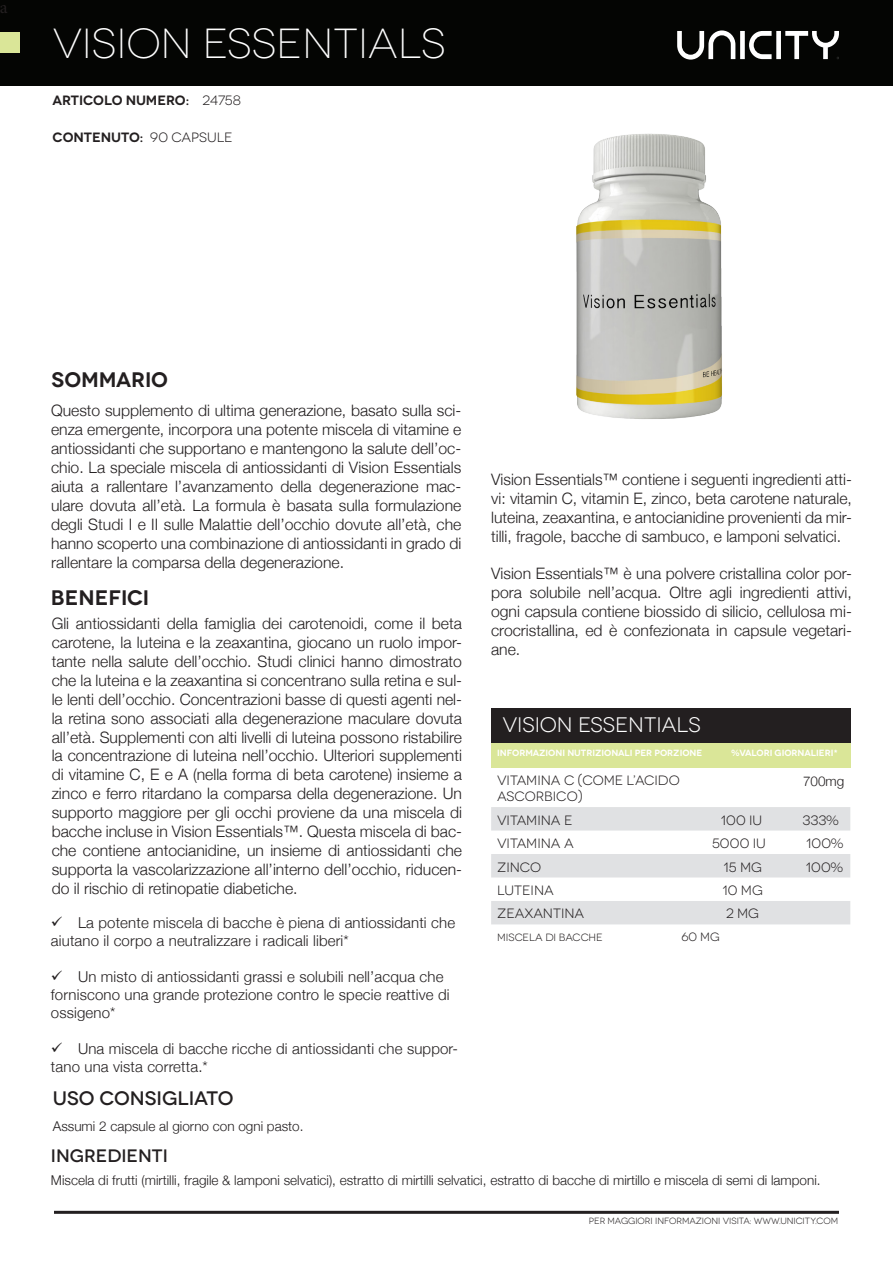
<style>
.page{position:relative;width:893px;height:1263px;background:#fff}
.page>*{position:absolute;margin:0;border:0;box-sizing:border-box;transform-origin:0 0}
.t1{font:300 42px "Novecentowide";color:#fff}
.t2{font:21px "Novecentowide";color:#fff}
.t3{font:600 21px "Novecentowide";color:#231f20}
.t4{font:500 19.5px "Novecentowide";color:#231f20}
.t5{font:500 18px "Novecentowide";color:#231f20}
.t6{font:18px "Minion Pro";color:#231f20}
.t7{font:300 15.75px/18.9px "Helvetica Neue";color:#231f20;text-align:justify}
.t8{font:300 15px/18px "Helvetica Neue";letter-spacing:.01em;color:#231f20}
.t9{font:300 13.5px "Helvetica Neue";color:#231f20}
.t10{font:13.5px/16.2px "Novecentowide";color:#231f20}
.t11{font:600 13.5px "Novecentowide";letter-spacing:-.005em;color:#231f20}
.t12{font:12px "Novecentowide";color:#231f20}
.t13{font:10.5px "Novecentowide";color:#231f20}
.t14{font:600 9px "Novecentowide";color:#fff}
.t15{font:9px "Novecentowide";color:#231f20}
.s1{font-weight:400}
</style>
<div class="page">
<div style="left:0;top:0;width:892px;height:86px;background:#040503"></div>
<div style="left:0;top:32px;width:19px;height:20px;background:#dae698"></div>
<svg style="left:677px;top:30px;width:162px;height:30px"></svg>
<div style="left:491px;top:708px;width:359px;height:35px;background:#231f20"></div>
<div style="left:491px;top:743px;width:359px;height:24px;background:#dae698"></div>
<svg style="left:491px;top:807px;width:359px;height:117px"></svg>
<hr style="left:54px;top:1211px;width:785px;height:3px;background:#231f20">
<img style="left:576px;top:133px;width:146px;height:286px">
<p class="t6" style="left:-1px;top:-5px;width:9px">a</p>
<p class="t1" style="left:53px;top:19px;width:395px">VISION ESSENTIALS</p>
<p class="t11" style="left:53px;top:92px;width:190px">ARTICOLO NUMERO: <span class="s1">24758</span></p>
<p class="t11" style="left:53px;top:129px;width:182px">CONTENUTO: <span class="s1">90 CAPSULE</span></p>
<p class="t3" style="left:52px;top:366px;width:118px">SOMMARIO</p>
<p class="t7" style="left:51px;top:400px;width:412px">Questo supplemento di ultima generazione, basato sulla sci&shy;enza emergente, incorpora una potente miscela di vitamine e antiossidanti che supportano e mantengono la salute dell’oc&shy;chio. La speciale miscela di antiossidanti di Vision Essentials aiuta a rallentare l’avanzamento della degenerazione mac&shy;ulare dovuta all’età. La formula è basata sulla formulazione degli Studi I e II sulle Malattie dell’occhio dovute all’età, che hanno scoperto una combinazione di antiossidanti in grado di rallentare la comparsa della degenerazione.</p>
<p class="t3" style="left:51px;top:585px;width:100px">BENEFICI</p>
<p class="t7" style="left:52px;top:613px;width:412px">Gli antiossidanti della famiglia dei carotenoidi, come il beta carotene, la luteina e la zeaxantina, giocano un ruolo impor&shy;tante nella salute dell’occhio. Studi clinici hanno dimostrato che la luteina e la zeaxantina si concentrano sulla retina e sul&shy;le lenti dell’occhio. Concentrazioni basse di questi agenti nel&shy;la retina sono associati alla degenerazione maculare dovuta all’età. Supplementi con alti livelli di luteina possono ristabilire la concentrazione di luteina nell’occhio. Ulteriori supplementi di vitamine C, E e A (nella forma di beta carotene) insieme a zinco e ferro ritardano la comparsa della degenerazione. Un supporto maggiore per gli occhi proviene da una miscela di bacche incluse in Vision Essentials™. Questa miscela di bac&shy;che contiene antocianidine, un insieme di antiossidanti che supporta la vascolarizzazione all’interno dell’occhio, riducen&shy;do il rischio di retinopatie diabetiche.</p>
<p class="t8" style="left:51px;top:913px;width:406px">✓ La potente miscela di bacche è piena di antiossidanti che aiutano il corpo a neutralizzare i radicali liberi*</p>
<p class="t8" style="left:51px;top:967px;width:400px">✓ Un misto di antiossidanti grassi e solubili nell’acqua che forniscono una grande protezione contro le specie reattive di ossigeno*</p>
<p class="t8" style="left:51px;top:1039px;width:409px">✓ Una miscela di bacche ricche di antiossidanti che suppor&shy;tano una vista corretta.*</p>
<p class="t4" style="left:53px;top:1087px;width:182px">USO CONSIGLIATO</p>
<p class="t9" style="left:53px;top:1115px;width:252px">Assumi 2 capsule al giorno con ogni pasto.</p>
<p class="t5" style="left:51px;top:1145px;width:118px">INGREDIENTI</p>
<p class="t7" style="left:491px;top:469px;width:362px">Vision Essentials™ contiene i seguenti ingredienti atti&shy;vi: vitamin C, vitamin E, zinco, beta carotene naturale, luteina, zeaxantina, e antocianidine provenienti da mir&shy;tilli, fragole, bacche di sambuco, e lamponi selvatici.</p>
<p class="t7" style="left:491px;top:563px;width:362px">Vision Essentials™ è una polvere cristallina color por&shy;pora solubile nell’acqua. Oltre agli ingredienti attivi, ogni capsula contiene biossido di silicio, cellulosa mi&shy;crocristallina, ed è confezionata in capsule vegetari&shy;ane.</p>
<p class="t2" style="left:502px;top:712px;width:200px">VISION ESSENTIALS</p>
<p class="t14" style="left:497px;top:748px;width:207px">INFORMAZIONI NUTRIZIONALI PER PORZIONE</p>
<p class="t14" style="left:732px;top:748px;width:108px">%VALORI GIORNALIERI*</p>
<p class="t10" style="left:497px;top:772px;width:184px">VITAMINA C (COME L’ACIDO<br>ASCORBICO)</p>
<p class="t9" style="left:803px;top:771px;width:43px">700mg</p>
<p class="t10" style="left:497px;top:812px;width:77px">VITAMINA E</p>
<p class="t10" style="left:721px;top:812px;width:43px">100 IU</p>
<p class="t10" style="left:803px;top:812px;width:38px">333%</p>
<p class="t10" style="left:497px;top:835px;width:78px">VITAMINA A</p>
<p class="t10" style="left:712px;top:835px;width:55px">5000 IU</p>
<p class="t10" style="left:806px;top:835px;width:39px">100%</p>
<p class="t10" style="left:497px;top:859px;width:46px">ZINCO</p>
<p class="t10" style="left:724px;top:859px;width:40px">15 MG</p>
<p class="t10" style="left:806px;top:859px;width:39px">100%</p>
<p class="t10" style="left:497px;top:882px;width:58px">LUTEINA</p>
<p class="t10" style="left:722px;top:882px;width:42px">10 MG</p>
<p class="t10" style="left:497px;top:906px;width:89px">ZEAXANTINA</p>
<p class="t10" style="left:726px;top:906px;width:34px">2 MG</p>
<p class="t13" style="left:497px;top:931px;width:107px">MISCELA DI BACCHE</p>
<p class="t12" style="left:681px;top:929px;width:40px">60 MG</p>
<p class="t9" style="left:51px;top:1169px;width:771px">Miscela di frutti (mirtilli, fragile &amp; lamponi selvatici), estratto di mirtilli selvatici, estratto di bacche di mirtillo e miscela di semi di lamponi.</p>
<p class="t15" style="left:589px;top:1215px;width:251px">PER MAGGIORI INFORMAZIONI VISITA: WWW.UNICITY.COM</p>
</div>
